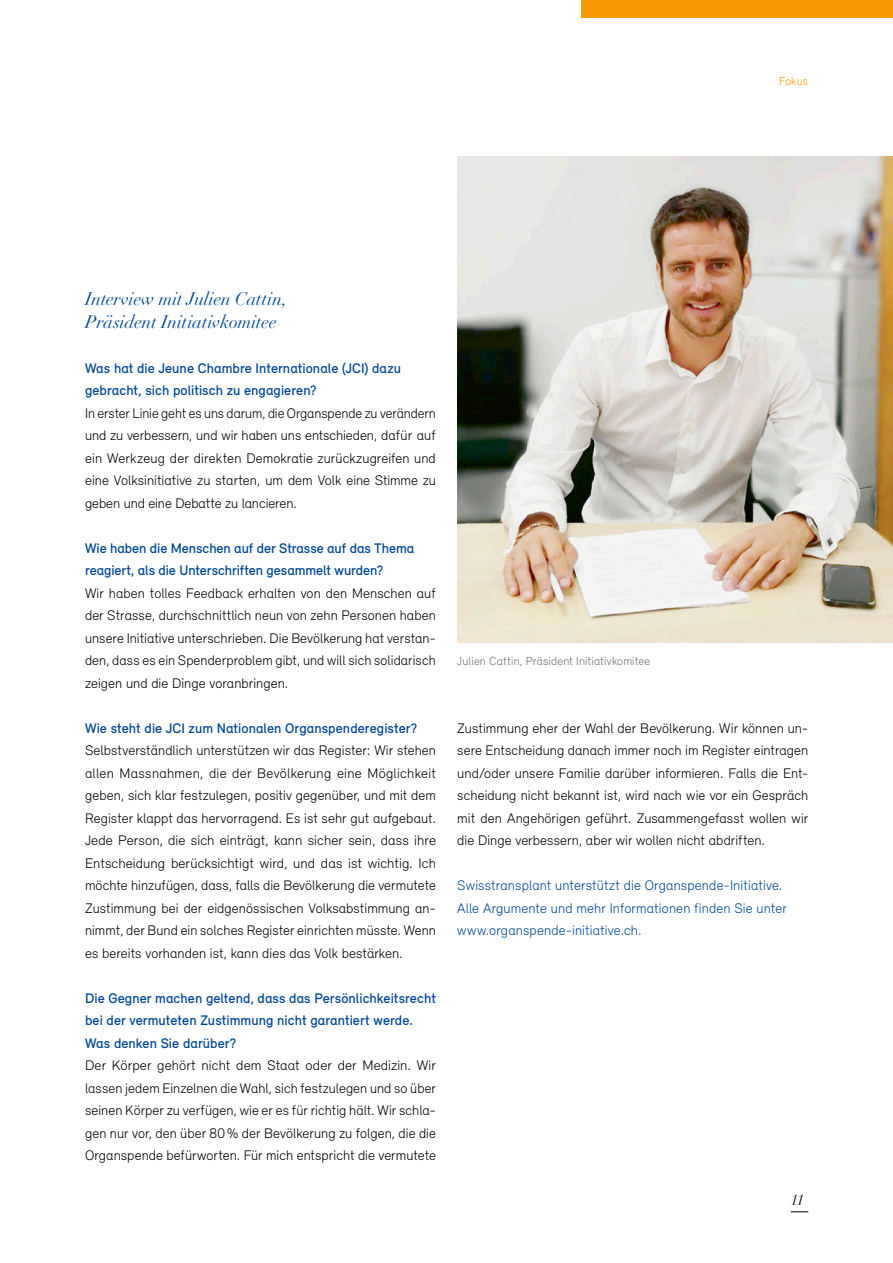
<style>
.page{position:relative;width:893px;height:1263px;background:#fff}
.page>*{position:absolute;margin:0;border:0;box-sizing:border-box;transform-origin:0 0}
.t1{font:italic 18px/22.5px "Didot LT";letter-spacing:-.005em;color:#004792}
.t2{font:italic 15px "Didot LT";color:#000}
.t3{font:300 14.25px/22.5px "Relevant";color:#000;text-align:justify}
.t4{font:500 14.25px/22.5px "Relevant";letter-spacing:.005em;color:#004792}
.t5{font:300 14.25px/22.5px "Relevant";letter-spacing:.005em;color:#004792}
.t6{font:300 12px "Relevant";letter-spacing:.005em;color:#6e7070}
.t7{font:300 12px "Relevant";letter-spacing:.01em;color:#f69b00}
</style>
<div class="page">
<svg style="left:791px;top:1211px;width:17px;height:1px"></svg>
<div style="left:581px;top:0;width:312px;height:17px;background:#f69b00"></div>
<img style="left:457px;top:156px;width:436px;height:487px">
<p class="t7" style="left:779px;top:74px;width:30px">Fokus</p>
<p class="t1" style="left:85px;top:288px;width:204px">Interview mit Julien Cattin,<br>Präsident Initiativkomitee</p>
<p class="t4" style="left:85px;top:356px;width:317px">Was hat die Jeune Chambre Internationale (JCI) dazu gebracht, sich politisch zu engagieren?</p>
<p class="t3" style="left:85px;top:401px;width:352px">In erster Linie geht es uns darum, die Organspende zu verändern und zu verbessern, und wir haben uns entschieden, dafür auf ein Werkzeug der direkten Demokratie zurückzugreifen und eine Volksinitiative zu starten, um dem Volk eine Stimme zu geben und eine Debatte zu lancieren.</p>
<p class="t4" style="left:85px;top:536px;width:331px">Wie haben die Menschen auf der Strasse auf das Thema reagiert, als die Unterschriften gesammelt wurden?</p>
<p class="t3" style="left:85px;top:581px;width:352px">Wir haben tolles Feedback erhalten von den Menschen auf der Strasse, durchschnittlich neun von zehn Personen haben unsere Initiative unterschrieben. Die Bevölkerung hat verstan&shy;den, dass es ein Spenderproblem gibt, und will sich solidarisch zeigen und die Dinge voranbringen.</p>
<p class="t4" style="left:85px;top:716px;width:334px">Wie steht die JCI zum Nationalen Organspenderegister?</p>
<p class="t3" style="left:85px;top:739px;width:353px">Selbstverständlich unterstützen wir das Register: Wir stehen allen Massnahmen, die der Bevölkerung eine Möglichkeit geben, sich klar festzulegen, positiv gegenüber, und mit dem Register klappt das hervorragend. Es ist sehr gut aufgebaut.<br>Jede Person, die sich einträgt, kann sicher sein, dass ihre Entscheidung berücksichtigt wird, und das ist wichtig. Ich möchte hinzufügen, dass, falls die Bevölkerung die vermutete Zustimmung bei der eidgenössischen Volksabstimmung an&shy;nimmt, der Bund ein solches Register einrichten müsste. Wenn es bereits vorhanden ist, kann dies das Volk bestärken.</p>
<p class="t4" style="left:85px;top:986px;width:352px">Die Gegner machen geltend, dass das Persönlichkeitsrecht bei der vermuteten Zustimmung nicht garantiert werde.<br>Was denken Sie darüber?</p>
<p class="t3" style="left:85px;top:1054px;width:353px">Der Körper gehört nicht dem Staat oder der Medizin. Wir lassen jedem Einzelnen die Wahl, sich festzulegen und so über seinen Körper zu verfügen, wie er es für richtig hält. Wir schla&shy;gen nur vor, den über 80% der Bevölkerung zu folgen, die die Organspende befürworten. Für mich entspricht die vermutete</p>
<p class="t6" style="left:457px;top:654px;width:195px">Julien Cattin, Präsident Initiativkomitee</p>
<p class="t3" style="left:457px;top:716px;width:352px">Zustimmung eher der Wahl der Bevölkerung. Wir können un&shy;sere Entscheidung danach immer noch im Register eintragen und/oder unsere Familie darüber informieren. Falls die Ent&shy;scheidung nicht bekannt ist, wird nach wie vor ein Gespräch mit den Angehörigen geführt. Zusammengefasst wollen wir die Dinge verbessern, aber wir wollen nicht abdriften.</p>
<p class="t5" style="left:457px;top:874px;width:331px">Swisstransplant unterstützt die Organspende-Initiative.<br>Alle Argumente und mehr Informationen finden Sie unter www.organspende-initiative.ch.</p>
<p class="t2" style="left:791px;top:1191px;width:15px">11</p>
</div>
